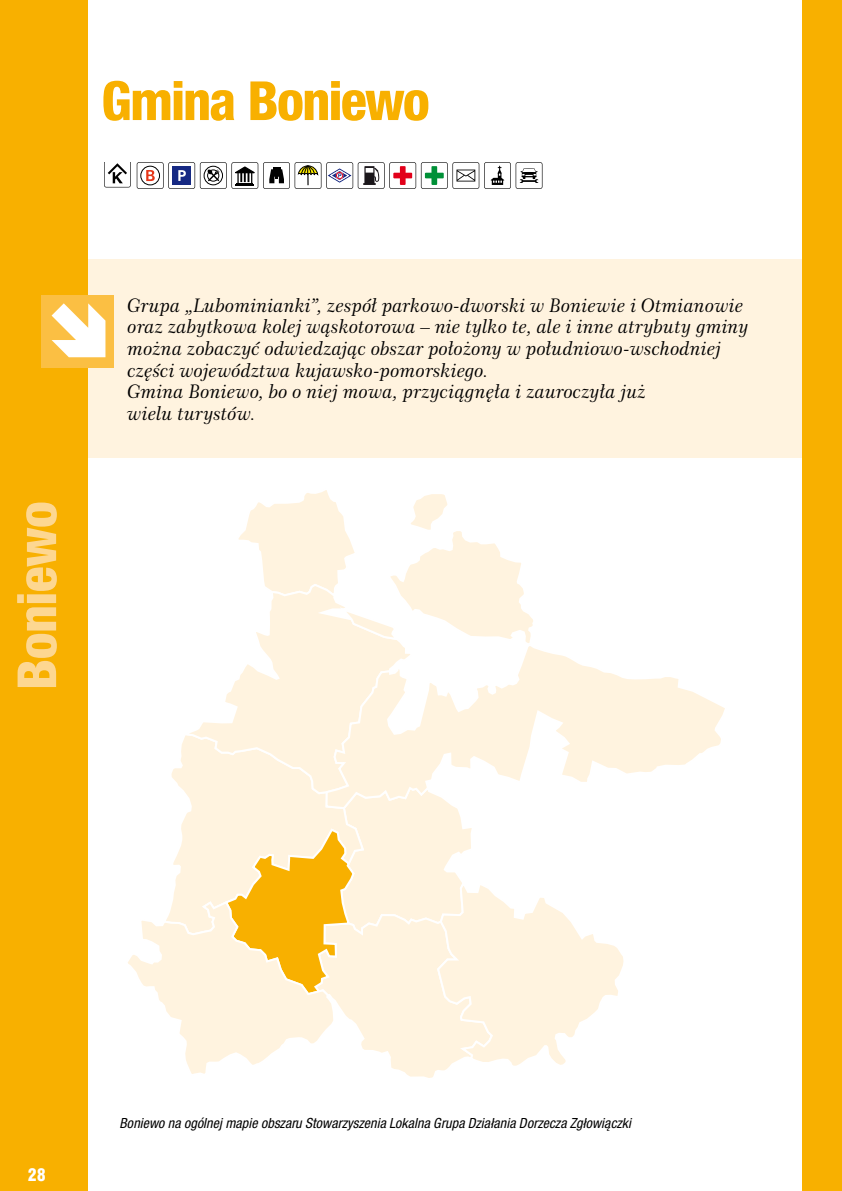
<style>
.page{position:relative;width:842px;height:1191px;background:#fff}
.page>*{position:absolute;margin:0;border:0;box-sizing:border-box;transform-origin:0 0}
.t1{font:800 condensed 54px "Helvetica Neue LT Pro";letter-spacing:-.035em;color:#f8b000}
.t2{font:800 condensed 54px "Helvetica Neue LT Pro";letter-spacing:-.015em;color:#fdd791}
.t3{font:italic 18px/21.6px "Century 751 No 2 PL";color:#000}
.t4{font:16px "Swis 721 Blk Cn PL";color:#fff}
.t5{font:italic condensed 14px "Helvetica Neue LT Pro";letter-spacing:.005em;color:#000}
</style>
<div class="page">
<div style="left:88px;top:259px;width:715px;height:198px;background:#fff3df"></div>
<div style="left:802px;top:0;width:40px;height:1191px;background:#f8b000"></div>
<div style="left:0;top:0;width:88px;height:1191px;background:#f8b000"></div>
<div style="left:41px;top:295px;width:72px;height:72px;background:#fbbf43"></div>
<svg style="left:52px;top:303px;width:53px;height:54px"></svg>
<svg style="left:105px;top:162px;width:26px;height:25px"></svg>
<svg style="left:137px;top:162px;width:405px;height:27px"></svg>
<svg style="left:390px;top:494px;width:134px;height:111px"></svg>
<svg style="left:238px;top:490px;width:117px;height:92px"></svg>
<svg style="left:128px;top:768px;width:496px;height:310px"></svg>
<svg style="left:177px;top:582px;width:236px;height:213px"></svg>
<svg style="left:324px;top:605px;width:401px;height:205px"></svg>
<h1 class="t1" style="left:101px;top:67px;width:330px">Gmina Boniewo</h1>
<h1 class="t2" style="left:3px;top:690px;width:190px;rotate:-90deg">Boniewo</h1>
<p class="t3" style="left:128px;top:294px;width:623px">Grupa „Lubominianki”, zespół parkowo-dworski w Boniewie i Otmianowie oraz zabytkowa kolej wąskotorowa – nie tylko te, ale i inne atrybuty gminy można zobaczyć odwiedzając obszar położony w południowo-wschodniej części województwa kujawsko-pomorskiego.<br>Gmina Boniewo, bo o niej mowa, przyciągnęła i zauroczyła już<br>wielu turystów.</p>
<p class="t4" style="left:28px;top:1164px;width:20px">28</p>
<p class="t5" style="left:119px;top:1114px;width:513px">Boniewo na ogólnej mapie obszaru Stowarzyszenia Lokalna Grupa Działania Dorzecza Zgłowiączki</p>
</div>
